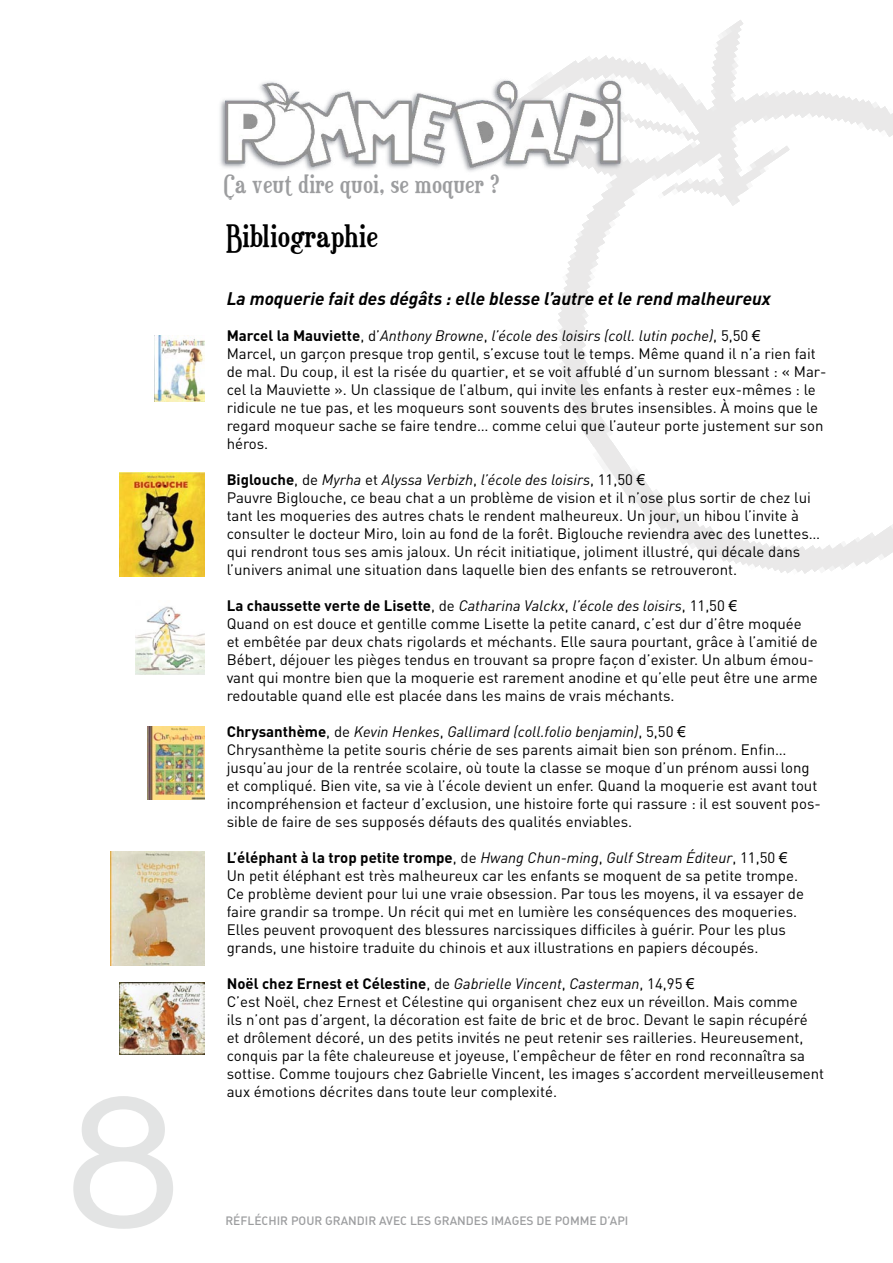
<style>
.page{position:relative;width:893px;height:1263px;background:#fff}
.page>*{position:absolute;margin:0;border:0;box-sizing:border-box;transform-origin:0 0}
.t1{font:700 33px "Euphorigenic";color:#000}
.t2{font:700 27px "Euphorigenic";color:#9c9d9f}
.t3{font:italic 700 18px "DIN";color:#000}
.t4{font:15px/18px "DIN";color:#000}
.t5{font:12px "DIN Medium Alternate";color:#9c9d9f}
.s1{font-weight:700}
.s2{font-style:italic}
.s3{font-family:"Arial"}
</style>
<div class="page">
<img style="left:558px;top:20px;width:335px;height:554px">
<img style="left:220px;top:64px;width:439px;height:126px">
<img style="left:155px;top:336px;width:50px;height:65px">
<img style="left:135px;top:606px;width:69px;height:68px">
<img style="left:119px;top:473px;width:86px;height:103px">
<img style="left:119px;top:982px;width:86px;height:72px">
<img style="left:111px;top:852px;width:94px;height:113px">
<img style="left:148px;top:726px;width:57px;height:73px">
<h2 class="t2" style="left:224px;top:172px;width:277px">ça veut dire quoi, se moquer ?</h2>
<h1 class="t1" style="left:227px;top:221px;width:154px">Bibliographie</h1>
<p class="t3" style="left:227px;top:287px;width:546px">La moquerie fait des dégâts : elle blesse l’autre et le rend malheureux</p>
<p class="t4" style="left:227px;top:326px;width:601px"><span class="s1">Marcel la Mauviette</span>, d’<span class="s2">Anthony Browne</span>, <span class="s2">l’école des loisirs (coll. lutin poche)</span>, 5,50 <span class="s3">€<br></span>Marcel, un garçon presque trop gentil, s’excuse tout le temps. Même quand il n’a rien fait de mal. Du coup, il est la risée du quartier, et se voit affublé d’un surnom blessant : « Mar&shy;cel la Mauviette ». Un classique de l’album, qui invite les enfants à rester eux-mêmes : le ridicule ne tue pas, et les moqueurs sont souvents des brutes insensibles. À moins que le regard moqueur sache se faire tendre… comme celui que l’auteur porte justement sur son héros.</p>
<p class="t4" style="left:227px;top:470px;width:595px"><span class="s1">Biglouche</span>, de <span class="s2">Myrha</span> et <span class="s2">Alyssa Verbizh</span>, <span class="s2">l’école des loisirs</span>, 11,50 <span class="s3">€<br></span>Pauvre Biglouche, ce beau chat a un problème de vision et il n’ose plus sortir de chez lui tant les moqueries des autres chats le rendent malheureux. Un jour, un hibou l’invite à consulter le docteur Miro, loin au fond de la forêt. Biglouche reviendra avec des lunettes… qui rendront tous ses amis jaloux. Un récit initiatique, joliment illustré, qui décale dans l’univers animal une situation dans laquelle bien des enfants se retrouveront.</p>
<p class="t4" style="left:227px;top:596px;width:593px"><span class="s1">La chaussette verte de Lisette</span>, de <span class="s2">Catharina Valckx</span>, <span class="s2">l’école des loisirs</span>, 11,50 <span class="s3">€<br></span>Quand on est douce et gentille comme Lisette la petite canard, c’est dur d’être moquée et embêtée par deux chats rigolards et méchants. Elle saura pourtant, grâce à l’amitié de Bébert, déjouer les pièges tendus en trouvant sa propre façon d’exister. Un album émou&shy;vant qui montre bien que la moquerie est rarement anodine et qu’elle peut être une arme redoutable quand elle est placée dans les mains de vrais méchants.</p>
<p class="t4" style="left:227px;top:722px;width:596px"><span class="s1">Chrysanthème</span>, de <span class="s2">Kevin Henkes</span>, <span class="s2">Gallimard (coll.folio benjamin)</span>, 5,50 <span class="s3">€<br></span>Chrysanthème la petite souris chérie de ses parents aimait bien son prénom. Enfin… jusqu’au jour de la rentrée scolaire, où toute la classe se moque d’un prénom aussi long et compliqué. Bien vite, sa vie à l’école devient un enfer. Quand la moquerie est avant tout incompréhension et facteur d’exclusion, une histoire forte qui rassure : il est souvent pos&shy;sible de faire de ses supposés défauts des qualités enviables.</p>
<p class="t4" style="left:227px;top:848px;width:579px"><span class="s1">L’éléphant à la trop petite trompe</span>, de <span class="s2">Hwang Chun-ming</span>, <span class="s2">Gulf Stream Éditeur</span>, 11,50 <span class="s3">€ </span>Un petit éléphant est très malheureux car les enfants se moquent de sa petite trompe.<br>Ce problème devient pour lui une vraie obsession. Par tous les moyens, il va essayer de faire grandir sa trompe. Un récit qui met en lumière les conséquences des moqueries.<br>Elles peuvent provoquent des blessures narcissiques difficiles à guérir. Pour les plus grands, une histoire traduite du chinois et aux illustrations en papiers découpés.</p>
<p class="t4" style="left:227px;top:974px;width:599px"><span class="s1">Noël chez Ernest et Célestine</span>, de <span class="s2">Gabrielle Vincent</span>, <span class="s2">Casterman</span>, 14,95 <span class="s3">€<br></span>C’est Noël, chez Ernest et Célestine qui organisent chez eux un réveillon. Mais comme<br>ils n’ont pas d’argent, la décoration est faite de bric et de broc. Devant le sapin récupéré et drôlement décoré, un des petits invités ne peut retenir ses railleries. Heureusement, conquis par la fête chaleureuse et joyeuse, l’empêcheur de fêter en rond reconnaîtra sa sottise. Comme toujours chez Gabrielle Vincent, les images s’accordent merveilleusement aux émotions décrites dans toute leur complexité.</p>
<p class="t5" style="left:225px;top:1213px;width:405px">RÉFLÉCHIR POUR GRANDIR AVEC LES GRANDES IMAGES DE POMME D’API</p>
</div>
